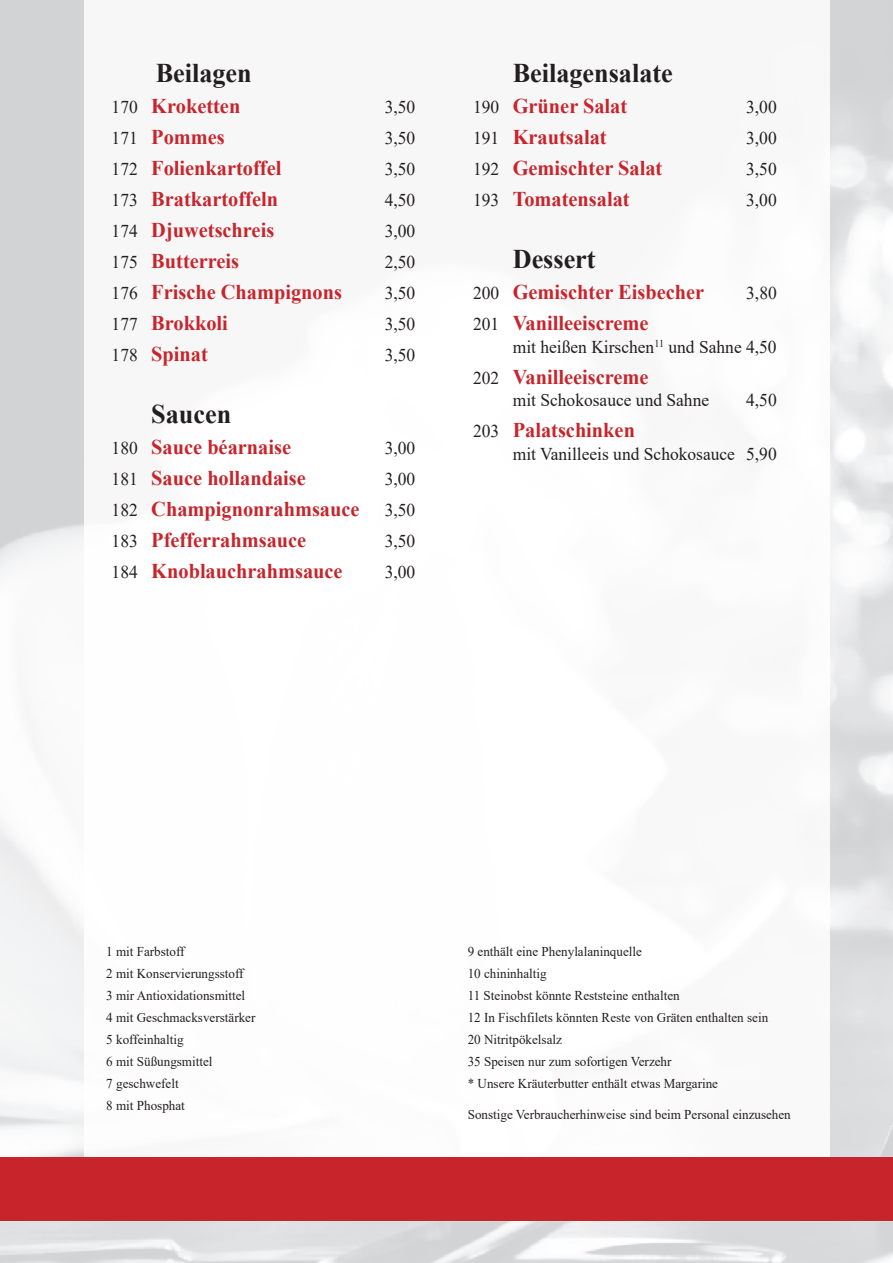
<style>
.page{position:relative;width:893px;height:1263px;background:#fff}
.page>*{position:absolute;margin:0;border:0;box-sizing:border-box;transform-origin:0 0}
.t1{font:700 27px "Times New Roman";color:#231f20}
.t2{font:700 21px "Times New Roman";color:#c8242b}
.t3{font:18px "Times New Roman";color:#231f20}
.t4{font:13.5px/22px "Times New Roman";color:#231f20}
.s1{font-weight:400;font-size:18px;color:#231f20}
</style>
<div class="page">
<div style="left:0;top:1157px;width:893px;height:64px;background:#c8242b"></div>
<h1 class="t1" style="left:156px;top:64px;width:98px">Beilagen</h1>
<h2 class="t2" style="left:112px;top:99px;width:130px"><span class="s1">170</span> Kroketten</h2>
<h3 class="t3" style="left:385px;top:101px;width:32px">3,50</h3>
<h2 class="t2" style="left:112px;top:130px;width:115px"><span class="s1">171</span> Pommes</h2>
<h3 class="t3" style="left:385px;top:132px;width:32px">3,50</h3>
<h2 class="t2" style="left:112px;top:161px;width:171px"><span class="s1">172</span> Folienkartoffel</h2>
<h3 class="t3" style="left:385px;top:163px;width:32px">3,50</h3>
<h2 class="t2" style="left:112px;top:192px;width:168px"><span class="s1">173</span> Bratkartoffeln</h2>
<h3 class="t3" style="left:385px;top:194px;width:32px">4,50</h3>
<h2 class="t2" style="left:112px;top:223px;width:164px"><span class="s1">174</span> Djuwetschreis</h2>
<h3 class="t3" style="left:385px;top:225px;width:32px">3,00</h3>
<h2 class="t2" style="left:112px;top:254px;width:129px"><span class="s1">175</span> Butterreis</h2>
<h3 class="t3" style="left:385px;top:256px;width:32px">2,50</h3>
<h2 class="t2" style="left:112px;top:285px;width:232px"><span class="s1">176</span> Frische Champignons</h2>
<h3 class="t3" style="left:385px;top:287px;width:32px">3,50</h3>
<h2 class="t2" style="left:112px;top:316px;width:118px"><span class="s1">177</span> Brokkoli</h2>
<h3 class="t3" style="left:385px;top:318px;width:32px">3,50</h3>
<h2 class="t2" style="left:112px;top:347px;width:98px"><span class="s1">178</span> Spinat</h2>
<h3 class="t3" style="left:385px;top:349px;width:32px">3,50</h3>
<h1 class="t1" style="left:151px;top:405px;width:82px">Saucen</h1>
<h2 class="t2" style="left:112px;top:440px;width:181px"><span class="s1">180</span> Sauce béarnaise</h2>
<h3 class="t3" style="left:385px;top:442px;width:32px">3,00</h3>
<h2 class="t2" style="left:112px;top:471px;width:196px"><span class="s1">181</span> Sauce hollandaise</h2>
<h3 class="t3" style="left:385px;top:473px;width:32px">3,00</h3>
<h2 class="t2" style="left:112px;top:502px;width:249px"><span class="s1">182</span> Champignonrahmsauce</h2>
<h3 class="t3" style="left:385px;top:504px;width:32px">3,50</h3>
<h2 class="t2" style="left:112px;top:533px;width:196px"><span class="s1">183</span> Pfefferrahmsauce</h2>
<h3 class="t3" style="left:385px;top:535px;width:32px">3,50</h3>
<h2 class="t2" style="left:112px;top:564px;width:232px"><span class="s1">184</span> Knoblauchrahmsauce</h2>
<h3 class="t3" style="left:385px;top:566px;width:32px">3,00</h3>
<h1 class="t1" style="left:513px;top:64px;width:162px">Beilagensalate</h1>
<h2 class="t2" style="left:473px;top:99px;width:156px"><span class="s1">190</span> Grüner Salat</h2>
<h3 class="t3" style="left:746px;top:101px;width:32px">3,00</h3>
<h2 class="t2" style="left:473px;top:130px;width:135px"><span class="s1">191</span> Krautsalat</h2>
<h3 class="t3" style="left:746px;top:132px;width:32px">3,00</h3>
<h2 class="t2" style="left:473px;top:161px;width:191px"><span class="s1">192</span> Gemischter Salat</h2>
<h3 class="t3" style="left:746px;top:163px;width:32px">3,50</h3>
<h2 class="t2" style="left:473px;top:192px;width:158px"><span class="s1">193</span> Tomatensalat</h2>
<h3 class="t3" style="left:746px;top:194px;width:32px">3,00</h3>
<h1 class="t1" style="left:513px;top:250px;width:84px">Dessert</h1>
<h2 class="t2" style="left:473px;top:285px;width:233px"><span class="s1">200</span> Gemischter Eisbecher</h2>
<h3 class="t3" style="left:746px;top:287px;width:32px">3,80</h3>
<h2 class="t2" style="left:473px;top:316px;width:177px"><span class="s1">201</span> Vanilleeiscreme</h2>
<h3 class="t3" style="left:513px;top:340px;width:265px">mit heißen Kirschen<sup>11</sup> und Sahne 4,50</h3>
<h2 class="t2" style="left:473px;top:369px;width:177px"><span class="s1">202</span> Vanilleeiscreme</h2>
<h3 class="t3" style="left:513px;top:394px;width:198px">mit Schokosauce und Sahne</h3>
<h3 class="t3" style="left:746px;top:394px;width:32px">4,50</h3>
<h2 class="t2" style="left:473px;top:423px;width:163px"><span class="s1">203</span> Palatschinken</h2>
<h3 class="t3" style="left:513px;top:447px;width:265px">mit Vanilleeis und Schokosauce 5,90</h3>
<p class="t4" style="left:106px;top:941px;width:151px">1 mit Farbstoff<br>2 mit Konservierungsstoff<br>3 mir Antioxidationsmittel<br>4 mit Geschmacksverstärker<br>5 koffeinhaltig<br>6 mit Süßungsmittel<br>7 geschwefelt<br>8 mit Phosphat</p>
<p class="t4" style="left:468px;top:941px;width:302px">9 enthält eine Phenylalaninquelle<br>10 chininhaltig<br>11 Steinobst könnte Reststeine enthalten<br>12 In Fischfilets könnten Reste von Gräten enthalten sein 20 Nitritpökelsalz<br>35 Speisen nur zum sofortigen Verzehr<br>* Unsere Kräuterbutter enthält etwas Margarine</p>
<p class="t4" style="left:468px;top:1104px;width:325px">Sonstige Verbraucherhinweise sind beim Personal einzusehen</p>
</div>
